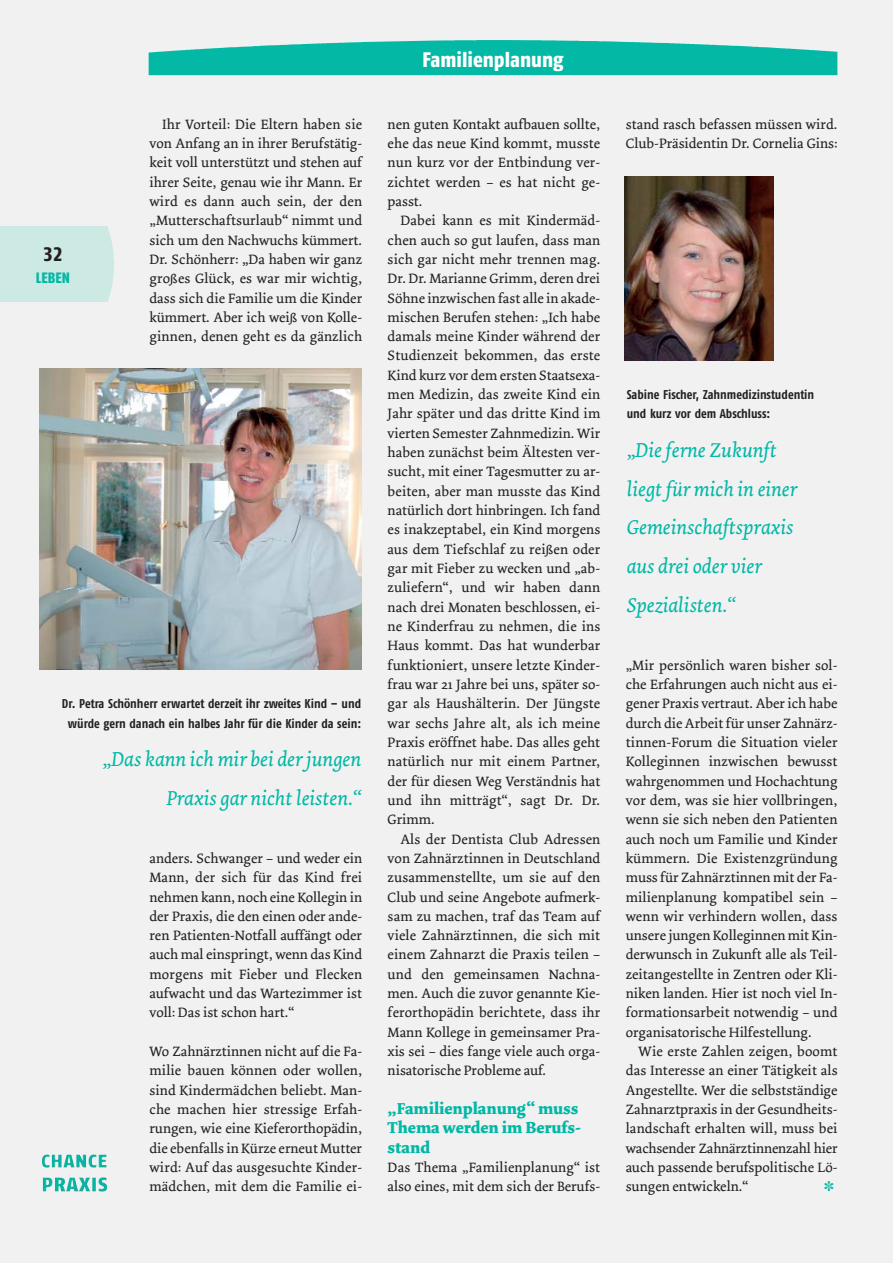
<style>
.page{position:relative;width:893px;height:1263px;background:#fff}
.page>*{position:absolute;margin:0;border:0;box-sizing:border-box;transform-origin:0 0}
.t1{font:italic 21px/38.7px "Dolly";letter-spacing:-.005em;color:#00b8a5;text-align:right}
.t2{font:21px "Fago Co Exb";color:#fff}
.t3{font:19.5px "Fago Co Exb Tf";color:#231f20}
.t4{font:700 16.5px/19.4px "Dolly";color:#00b8a5}
.t5{font:15px "Fago Co Exb Lf";color:#00b8a5}
.t6{font:14.25px/19.4px "Dolly";color:#231f20;text-align:justify}
.t7{font:700 12.75px/19.4px "Fago Co";color:#231f20;text-align:center}
</style>
<div class="page">
<div style="left:0;top:1px;width:893px;height:1262px;background:#f1f1f2"></div>
<img style="left:40px;top:369px;width:321px;height:301px">
<svg style="left:43px;top:1155px;width:7px;height:13px"></svg>
<div style="left:0;top:227px;width:108px;height:75px;background:#cde9e3"></div>
<img style="left:108px;top:229px;width:6px;height:71px">
<img style="left:149px;top:40px;width:688px;height:35px">
<img style="left:625px;top:176px;width:149px;height:184px">
<h2 class="t3" style="left:43px;top:248px;width:21px">32</h2>
<p class="t5" style="left:36px;top:273px;width:35px">LEBEN</p>
<p class="t6" style="left:150px;top:116px;width:214px;text-indent:13px">Ihr Vorteil: Die Eltern haben sie von Anfang an in ihrer Berufstätig&shy;keit voll unterstützt und stehen auf ihrer Seite, genau wie ihr Mann. Er wird es dann auch sein, der den „Mutterschaftsurlaub“ nimmt und sich um den Nachwuchs kümmert.<br>Dr. Schönherr: „Da haben wir ganz großes Glück, es war mir wichtig, dass sich die Familie um die Kinder kümmert. Aber ich weiß von Kolle&shy;ginnen, denen geht es da gänzlich</p>
<p class="t7" style="left:62px;top:696px;width:301px">Dr. Petra Schönherr erwartet derzeit ihr zweites Kind – und würde gern danach ein halbes Jahr für die Kinder da sein:</p>
<h1 class="t1" style="left:103px;top:742px;width:260px">„Das kann ich mir bei der jungen<br>Praxis gar nicht leisten.“</h1>
<p class="t6" style="left:150px;top:850px;width:214px">anders. Schwanger – und weder ein Mann, der sich für das Kind frei nehmen kann, noch eine Kollegin in der Praxis, die den einen oder ande&shy;ren Patienten-Notfall auffängt oder auch mal einspringt, wenn das Kind morgens mit Fieber und Flecken aufwacht und das Wartezimmer ist voll: Das ist schon hart.“</p>
<p class="t6" style="left:150px;top:1043px;width:214px">Wo Zahnärztinnen nicht auf die Fa&shy;milie bauen können oder wollen, sind Kindermädchen beliebt. Man&shy;che machen hier stressige Erfah&shy;rungen, wie eine Kieferorthopädin, die ebenfalls in Kürze erneut Mutter wird: Auf das ausgesuchte Kinder&shy;mädchen, mit dem die Familie ei-</p>
<h1 class="t2" style="left:423px;top:53px;width:142px">Familienplanung</h1>
<p class="t6" style="left:388px;top:116px;width:214px">nen guten Kontakt aufbauen sollte, ehe das neue Kind kommt, musste nun kurz vor der Entbindung ver&shy;zichtet werden – es hat nicht ge&shy;passt.</p>
<p class="t6" style="left:388px;top:212px;width:214px;text-indent:13px">Dabei kann es mit Kindermäd&shy;chen auch so gut laufen, dass man sich gar nicht mehr trennen mag.<br>Dr. Dr. Marianne Grimm, deren drei Söhne inzwischen fast alle in akade&shy;mischen Berufen stehen: „Ich habe damals meine Kinder während der Studienzeit bekommen, das erste Kind kurz vor dem ersten Staatsexa&shy;men Medizin, das zweite Kind ein Jahr später und das dritte Kind im vierten Semester Zahnmedizin. Wir haben zunächst beim Ältesten ver&shy;sucht, mit einer Tagesmutter zu ar&shy;beiten, aber man musste das Kind natürlich dort hinbringen. Ich fand es inakzeptabel, ein Kind morgens aus dem Tiefschlaf zu reißen oder gar mit Fieber zu wecken und „ab&shy;zuliefern“, und wir haben dann nach drei Monaten beschlossen, ei&shy;ne Kinderfrau zu nehmen, die ins Haus kommt. Das hat wunderbar funktioniert, unsere letzte Kinder&shy;frau war 21 Jahre bei uns, später so&shy;gar als Haushälterin. Der Jüngste war sechs Jahre alt, als ich meine Praxis eröffnet habe. Das alles geht natürlich nur mit einem Partner, der für diesen Weg Verständnis hat und ihn mitträgt“, sagt Dr. Dr.<br>Grimm.</p>
<p class="t6" style="left:388px;top:830px;width:214px;text-indent:13px">Als der Dentista Club Adressen von Zahnärztinnen in Deutschland zusammenstellte, um sie auf den Club und seine Angebote aufmerk&shy;sam zu machen, traf das Team auf viele Zahnärztinnen, die sich mit einem Zahnarzt die Praxis teilen – und den gemeinsamen Nachna&shy;men. Auch die zuvor genannte Kie&shy;ferorthopädin berichtete, dass ihr Mann Kollege in gemeinsamer Pra&shy;xis sei – dies fange viele auch orga&shy;nisatorische Probleme auf.</p>
<p class="t4" style="left:388px;top:1100px;width:195px">„Familienplanung“ muss<br>Thema werden im Berufs&shy;stand</p>
<p class="t6" style="left:388px;top:1159px;width:214px">Das Thema „Familienplanung“ ist also eines, mit dem sich der Berufs-</p>
<p class="t6" style="left:626px;top:116px;width:213px">stand rasch befassen müssen wird.<br>Club-Präsidentin Dr. Cornelia Gins:</p>
<p class="t7" style="left:627px;top:387px;width:189px;text-align:left">Sabine Fischer, Zahnmedizinstudentin und kurz vor dem Abschluss:</p>
<h1 class="t1" style="left:627px;top:433px;width:172px;text-align:left">„Die ferne Zukunft liegt für mich in einer<br>Gemeinschaftspraxis aus drei oder vier<br>Spezialisten.“</h1>
<p class="t6" style="left:626px;top:656px;width:213px">„Mir persönlich waren bisher sol&shy;che Erfahrungen auch nicht aus ei&shy;gener Praxis vertraut. Aber ich habe durch die Arbeit für unser Zahnärz&shy;tinnen-Forum die Situation vieler Kolleginnen inzwischen bewusst wahrgenommen und Hochachtung vor dem, was sie hier vollbringen, wenn sie sich neben den Patienten auch noch um Familie und Kinder kümmern. Die Existenzgründung muss für Zahnärztinnen mit der Fa&shy;milienplanung kompatibel sein – wenn wir verhindern wollen, dass unsere jungen Kolleginnen mit Kin&shy;derwunsch in Zukunft alle als Teil&shy;zeitangestellte in Zentren oder Kli&shy;niken landen. Hier ist noch viel In&shy;formationsarbeit notwendig – und organisatorische Hilfestellung.</p>
<p class="t6" style="left:626px;top:1043px;width:213px;text-indent:13px">Wie erste Zahlen zeigen, boomt das Interesse an einer Tätigkeit als Angestellte. Wer die selbstständige Zahnarztpraxis in der Gesundheits&shy;landschaft erhalten will, muss bei wachsender Zahnärztinnenzahl hier auch passende berufspolitische Lö&shy;sungen entwickeln.“</p>
</div>
